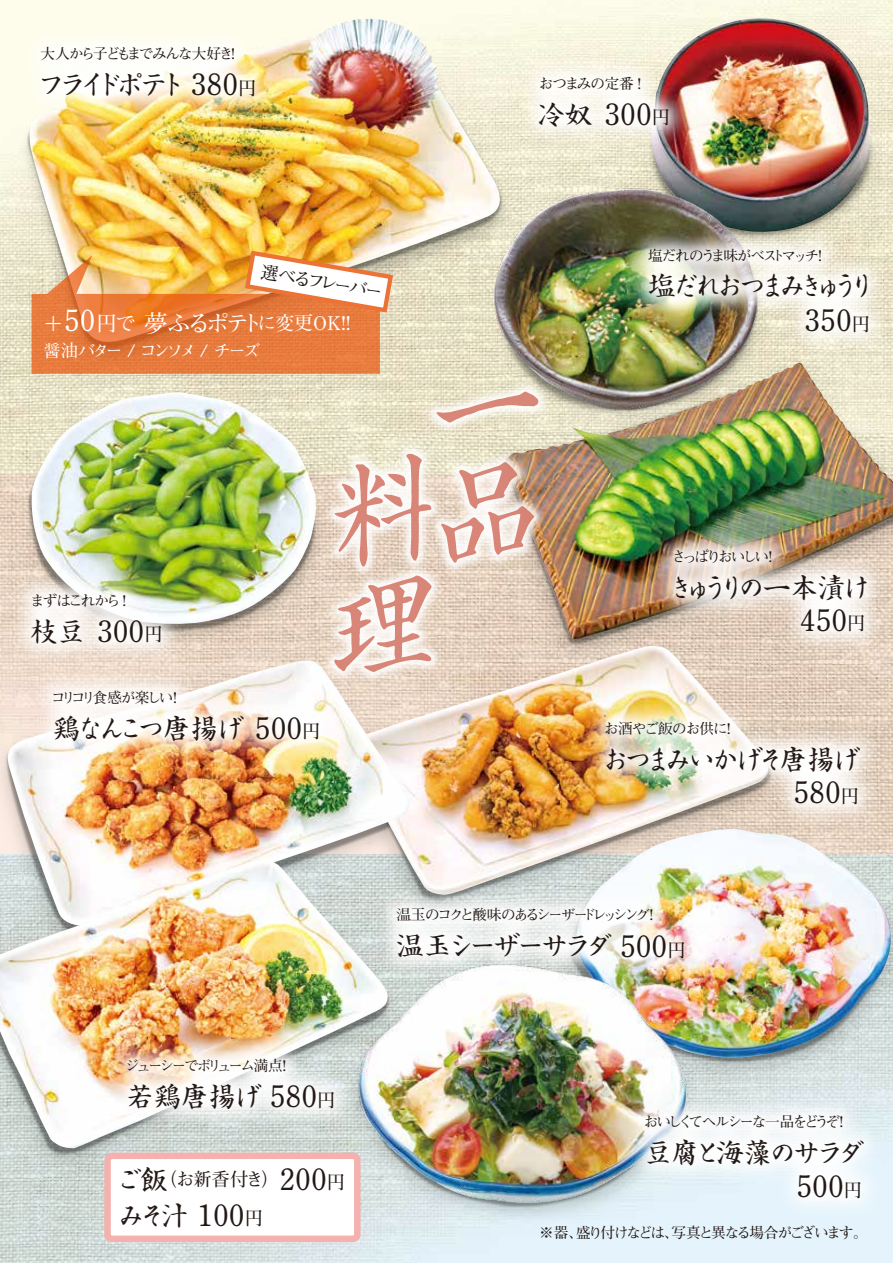
<style>
.page{position:relative;width:893px;height:1263px;background:#fff}
.page>*{position:absolute;margin:0;border:0;box-sizing:border-box;transform-origin:0 0}
.t1{font:700 29.4px "Futo Min A101 Pro";color:#221815}
.t2{font:27.3px "Sei Kai CB1 Std";letter-spacing:-.16em;color:#221815}
.t3{font:27.3px "Sei Kai CB1 Std";letter-spacing:-.135em;color:#221815}
.t4{font:27.3px "Sei Kai CB1 Std";letter-spacing:-.13em;color:#221815}
.t5{font:27.3px "Sei Kai CB1 Std";letter-spacing:-.28em;color:#221815}
.t6{font:27.3px "Sei Kai CB1 Std";letter-spacing:-.245em;color:#221815}
.t7{font:27.3px "Sei Kai CB1 Std";letter-spacing:-.14em;color:#221815}
.t8{font:700 20.55px "Futo Min A101 Pro";color:#fff}
.t9{font:700 18.9px "Futo Min A101 Pro";color:#fff}
.t10{font:700 18.3px "Futo Min A101 Pro";letter-spacing:-.03em;color:#221815}
.t11{font:700 18px "Futo Min A101 Pro";color:#221815}
.t12{font:700 17.25px "Futo Min A101 Pro";letter-spacing:-.185em;color:#fff}
.t13{font:700 14.55px "Futo Min A101 Pro";letter-spacing:-.15em;color:#221815}
.t14{font:700 14.55px "Futo Min A101 Pro";letter-spacing:-.2em;color:#221815}
.t15{font:700 14.55px "Futo Min A101 Pro";letter-spacing:-.12em;color:#221815}
.t16{font:700 14.55px "Futo Min A101 Pro";letter-spacing:-.195em;color:#221815}
.t17{font:700 14.55px "Futo Min A101 Pro";letter-spacing:-.19em;color:#221815}
.t18{font:700 14.55px "Futo Min A101 Pro";letter-spacing:-.06em;color:#221815}
.t19{font:700 14.55px "Futo Min A101 Pro";letter-spacing:-.175em;color:#221815}
.t20{font:700 14.55px "Futo Min A101 Pro";letter-spacing:-.065em;color:#221815}
.s1{font-family:"Futo Min A101 Pro";font-weight:700;font-size:29.4px}
.s2{font-family:"Futo Min A101 Pro";font-weight:700;font-size:18.3px}
.s3{font-size:29.1px}
.s4{font-size:23.55px}
.s5{font-family:"Sei Kai CB1 Std";font-weight:400;font-size:27.3px}
.s6{font-size:18.3px}
.s7{font-size:29.4px}
</style>
<div class="page">
<img style="left:0;top:242px;width:110px;height:213px">
<img style="left:0;top:808px;width:142px;height:455px">
<img style="left:142px;top:872px;width:751px;height:391px">
<img style="left:709px;top:872px;width:182px;height:182px">
<img style="left:8px;top:808px;width:102px;height:52px">
<img style="left:0;top:860px;width:336px;height:288px">
<img style="left:31px;top:392px;width:79px;height:140px">
<img style="left:28px;top:18px;width:449px;height:328px">
<img style="left:360px;top:1026px;width:349px;height:192px">
<img style="left:317px;top:25px;width:576px;height:464px">
<img style="left:395px;top:130px;width:464px;height:359px">
<img style="left:730px;top:18px;width:140px;height:169px">
<div style="left:108px;top:1156px;width:249px;height:83px;background:#fff;border-radius:4px"></div>
<div style="left:104px;top:1152px;width:256px;height:90px;border:6px solid #f5b1ad;border-radius:4px"></div>
<img style="left:66px;top:998px;width:330px;height:178px">
<img style="left:584px;top:1054px;width:309px;height:209px">
<img style="left:336px;top:872px;width:410px;height:154px">
<img style="left:0;top:711px;width:110px;height:97px">
<img style="left:658px;top:700px;width:235px;height:172px">
<img style="left:0;top:532px;width:110px;height:179px">
<img style="left:477px;top:15px;width:253px;height:137px">
<img style="left:764px;top:489px;width:129px;height:211px">
<img style="left:764px;top:187px;width:129px;height:213px">
<img style="left:0;top:0;width:317px;height:164px">
<svg style="left:32px;top:248px;width:78px;height:126px;background:#e7975e"></svg>
<img style="left:212px;top:152px;width:552px;height:672px">
<img style="left:110px;top:225px;width:548px;height:688px">
<svg style="left:437px;top:389px;width:101px;height:176px"></svg>
<svg style="left:334px;top:449px;width:97px;height:229px"></svg>
<p class="t15" style="left:40px;top:43px;width:202px">大人から子どもまでみんな大好き！</p>
<h2 class="t6" style="left:38px;top:64px;width:220px">フライドポテト <span class="s1">380</span> <span class="s2">円</span></h2>
<p class="t11" style="left:263px;top:257px;width:125px;rotate:10deg">選べるフレーバー</p>
<h3 class="t8" style="left:43px;top:307px;width:94px">＋<span class="s3">50</span>円で</h3>
<p class="t9" style="left:44px;top:308px;width:309px">　　　　　 <span class="s4">夢ふるポテト</span>に変更OK!!</p>
<p class="t12" style="left:44px;top:337px;width:218px">醤油バター / コンソメ / チーズ</p>
<p class="t13" style="left:30px;top:589px;width:97px">まずはこれから !</p>
<h1 class="t1" style="left:30px;top:608px;width:134px"><span class="s5">枝豆</span> 300<span class="s6">円</span></h1>
<p class="t20" style="left:539px;top:72px;width:104px">おつまみの定番 !</p>
<h1 class="t1" style="left:537px;top:91px;width:134px"><span class="s5">冷奴</span> 300<span class="s6">円</span></h1>
<p class="t13" style="left:648px;top:244px;width:181px">塩だれのうま味がベストマッチ！</p>
<h2 class="t5" style="left:648px;top:265px;width:229px">塩だれおつまみきゅうり</h2>
<h1 class="t1" style="left:804px;top:297px;width:67px">350<span class="s6">円</span></h1>
<p class="t19" style="left:671px;top:545px;width:108px">さっぱりおいしい！</p>
<h2 class="t2" style="left:668px;top:566px;width:204px">きゅうりの一本漬け</h2>
<h1 class="t1" style="left:800px;top:597px;width:67px">450<span class="s6">円</span></h1>
<p class="t17" style="left:51px;top:686px;width:132px">コリコリ食感が楽しい！</p>
<h2 class="t4" style="left:53px;top:707px;width:269px">鶏なんこつ唐揚げ <span class="s1">500</span><span class="s2">円</span></h2>
<p class="t18" style="left:604px;top:717px;width:133px">お酒やご飯のお供に！</p>
<h2 class="t2" style="left:602px;top:738px;width:260px">おつまみいかげそ唐揚げ</h2>
<h1 class="t1" style="left:793px;top:769px;width:67px">580<span class="s6">円</span></h1>
<p class="t16" style="left:125px;top:1054px;width:168px">ジューシーでボリューム満点！</p>
<h2 class="t2" style="left:127px;top:1075px;width:210px">若鶏唐揚げ <span class="s1">580</span><span class="s2">円</span></h2>
<p class="t10" style="left:115px;top:1165px;width:231px"><span class="s5">ご飯</span>（お新香付き）<span class="s7">200</span>円</p>
<h2 class="t2" style="left:118px;top:1194px;width:147px">みそ汁 <span class="s1">100</span><span class="s2">円</span></h2>
<p class="t14" style="left:396px;top:903px;width:264px">温玉のコクと酸味のあるシーザードレッシング！</p>
<h2 class="t3" style="left:396px;top:925px;width:291px">温玉シーザーサラダ <span class="s1">500</span><span class="s2">円</span></h2>
<p class="t13" style="left:644px;top:1110px;width:206px">おいしくてヘルシーな一品をどうぞ！</p>
<h2 class="t7" style="left:644px;top:1131px;width:221px">豆腐と海藻のサラダ</h2>
<h1 class="t1" style="left:796px;top:1163px;width:67px">500<span class="s6">円</span></h1>
<p class="t13" style="left:539px;top:1221px;width:330px">※器、盛り付けなどは、写真と異なる場合がございます。</p>
</div>
